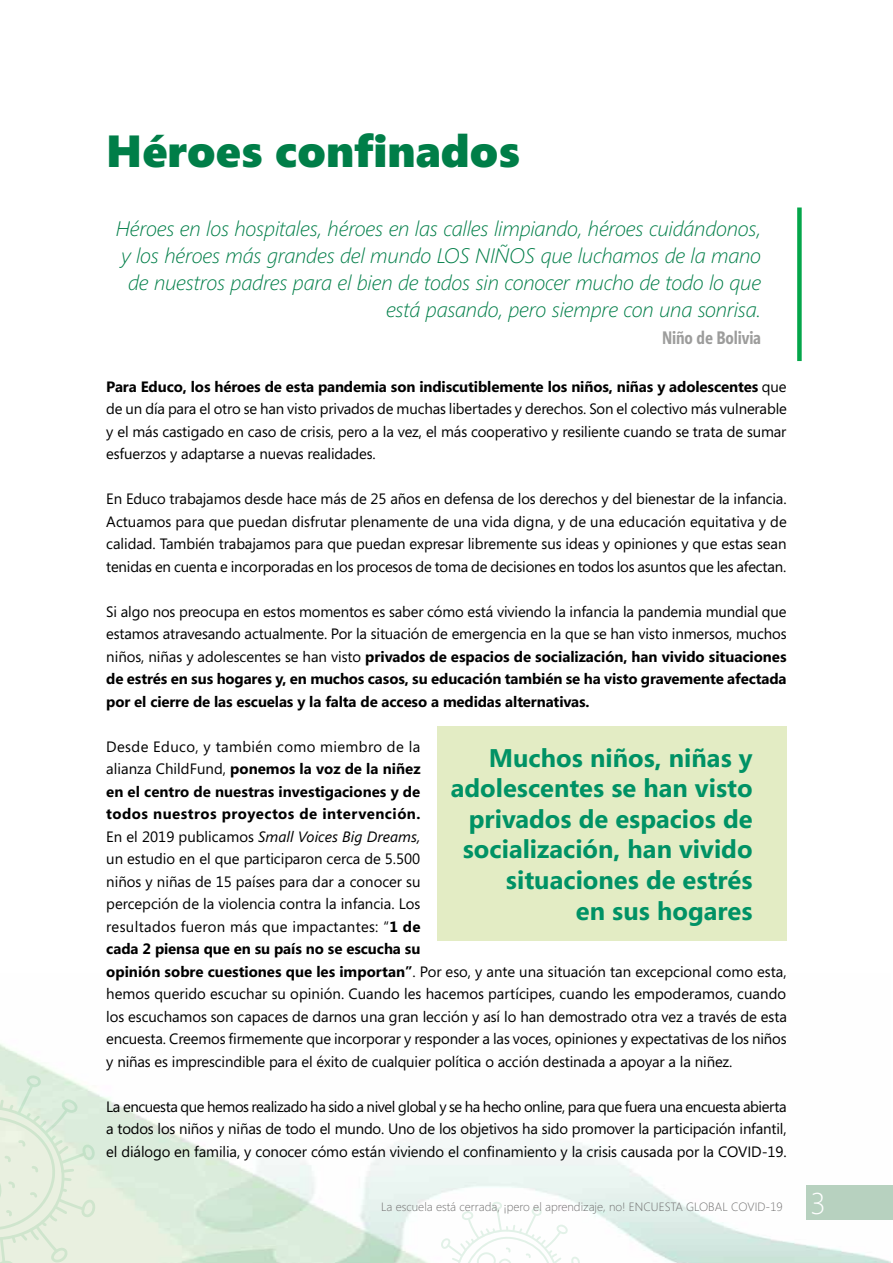
<style>
.page{position:relative;width:893px;height:1263px;background:#fff}
.page>*{position:absolute;margin:0;border:0;box-sizing:border-box;transform-origin:0 0}
.t1{font:900 45px "Segoe";color:#007e48}
.t2{font:300 30px "Segoe";color:#fff}
.t3{font:700 25.5px/30.6px "Segoe";color:#009265;text-align:right}
.t4{font:italic 300 21px/27px "Segoe";letter-spacing:-.01em;color:#007e48;text-align:right}
.t5{font:700 18px "Segoe Condensed";letter-spacing:-.01em;color:#9d9d9c}
.t6{font:15px/22.5px "Segoe";letter-spacing:-.01em;color:#000;text-align:justify}
.t7{font:300 12px "Segoe";color:#706f6f}
.s1{font-weight:700}
.s2{font-style:italic}
</style>
<div class="page">
<svg style="left:0;top:1075px;width:96px;height:188px;background:#e2eedd"></svg>
<svg style="left:441px;top:1201px;width:139px;height:62px"></svg>
<div style="left:806px;top:1185px;width:87px;height:35px;background:#b7d1bf"></div>
<div style="left:797px;top:207px;width:5px;height:154px;background:#04a64a"></div>
<div style="left:437px;top:726px;width:350px;height:215px;background:#e3ecc4"></div>
<h1 class="t1" style="left:106px;top:124px;width:415px">Héroes confinados</h1>
<p class="t4" style="left:116px;top:215px;width:647px">Héroes en los hospitales, héroes en las calles limpiando, héroes cuidándonos, y los héroes más grandes del mundo LOS NIÑOS que luchamos de la mano de nuestros padres para el bien de todos sin conocer mucho de todo lo que está pasando, pero siempre con una sonrisa.</p>
<p class="t5" style="left:662px;top:327px;width:101px">Niño de Bolivia</p>
<p class="t6" style="left:106px;top:375px;width:682px"><span class="s1">Para Educo, los héroes de esta pandemia son indiscutiblemente los niños, niñas y adolescentes</span> que de un día para el otro se han visto privados de muchas libertades y derechos. Son el colectivo más vulnerable y el más castigado en caso de crisis, pero a la vez, el más cooperativo y resiliente cuando se trata de sumar esfuerzos y adaptarse a nuevas realidades.</p>
<p class="t6" style="left:106px;top:487px;width:682px">En Educo trabajamos desde hace más de 25 años en defensa de los derechos y del bienestar de la infancia.<br>Actuamos para que puedan disfrutar plenamente de una vida digna, y de una educación equitativa y de calidad. También trabajamos para que puedan expresar libremente sus ideas y opiniones y que estas sean tenidas en cuenta e incorporadas en los procesos de toma de decisiones en todos los asuntos que les afectan.</p>
<p class="t6" style="left:106px;top:600px;width:682px">Si algo nos preocupa en estos momentos es saber cómo está viviendo la infancia la pandemia mundial que estamos atravesando actualmente. Por la situación de emergencia en la que se han visto inmersos, muchos niños, niñas y adolescentes se han visto <span class="s1">privados de espacios de socialización, han vivido situaciones de estrés en sus hogares y, en muchos casos, su educación también se ha visto gravemente afectada por el cierre de las escuelas y la falta de acceso a medidas alternativas.</span></p>
<p class="t6" style="left:106px;top:735px;width:682px;text-align:left">Desde Educo, y también como miembro de la<br>alianza ChildFund, <span class="s1">ponemos la voz de la niñez<br>en el centro de nuestras investigaciones y de<br>todos nuestros proyectos de intervención.<br></span>En el 2019 publicamos <span class="s2">Small Voices Big Dreams,<br></span>un estudio en el que participaron cerca de 5.500<br>niños y niñas de 15 países para dar a conocer su<br>percepción de la violencia contra la infancia. Los<br>resultados fueron más que impactantes: “<span class="s1">1 de<br>cada 2 piensa que en su país no se escucha su<br>opinión sobre cuestiones que les importan”</span>. Por eso, y ante una situación tan excepcional como esta, hemos querido escuchar su opinión. Cuando les hacemos partícipes, cuando les empoderamos, cuando los escuchamos son capaces de darnos una gran lección y así lo han demostrado otra vez a través de esta encuesta. Creemos firmemente que incorporar y responder a las voces, opiniones y expectativas de los niños y niñas es imprescindible para el éxito de cualquier política o acción destinada a apoyar a la niñez.</p>
<p class="t6" style="left:106px;top:1095px;width:682px">La encuesta que hemos realizado ha sido a nivel global y se ha hecho online, para que fuera una encuesta abierta a todos los niños y niñas de todo el mundo. Uno de los objetivos ha sido promover la participación infantil, el diálogo en familia, y conocer cómo están viviendo el confinamiento y la crisis causada por la COVID-19.</p>
<h3 class="t3" style="left:451px;top:741px;width:303px">Muchos niños, niñas y adolescentes se han visto privados de espacios de socialización, han vivido situaciones de estrés<br>en sus hogares</h3>
<p class="t7" style="left:381px;top:1200px;width:403px">La escuela está cerrada, ¡pero el aprendizaje, no! ENCUESTA GLOBAL COVID-19</p>
<h2 class="t2" style="left:811px;top:1186px;width:17px">3</h2>
</div>
